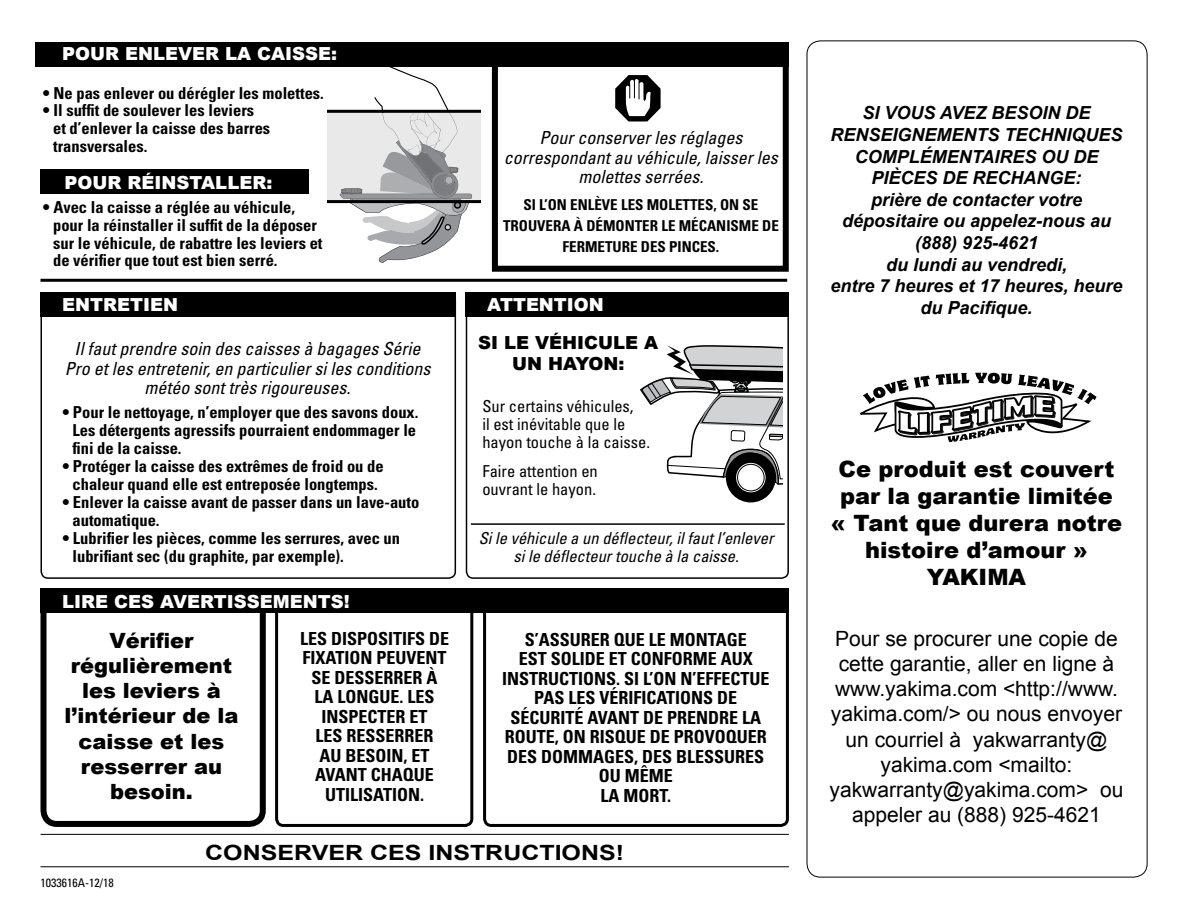
<style>
.page{position:relative;width:1188px;height:918px;background:#fff}
.page>*{position:absolute;margin:0;border:0;box-sizing:border-box;transform-origin:0 0}
.t1{font:900 22.5px/27px "Arial";color:#000;text-align:center}
.t2{font:21px/25.2px "Arial";color:#000;text-align:center}
.t3{font:900 21px/25.2px "Arial";color:#000;text-align:center}
.t4{font:700 21px "Arial";color:#000;scale:1.19 1}
.t5{font:700 condensed 18px/19.5px "Univers LT Std";color:#000}
.t6{font:italic 700 18px/21.6px "Arial";color:#000;text-align:center}
.t7{font:italic condensed 18px/19.5px "Univers LT Std";color:#000;text-align:center}
.t8{font:900 18px "Arial";color:#fff}
.t9{font:900 18px/21.6px "Arial";color:#000;text-align:center}
.t10{font:700 condensed 16.5px/18px "Univers LT Std";color:#000}
.t11{font:condensed 16.5px/18px "Univers LT Std";color:#000}
.t12{font:italic condensed 16.5px/18px "Univers LT Std";color:#000;text-align:center}
.t13{font:700 condensed 15px/21px "Univers LT Std";color:#000;text-align:center}
.t14{font:condensed 12px "Univers LT Std";color:#000}
</style>
<div class="page">
<svg style="left:327px;top:67px;width:154px;height:196px"></svg>
<div style="left:40px;top:292px;width:416px;height:287px;border:2px solid #000;border-radius:7px"></div>
<div style="left:466px;top:292px;width:323px;height:287px;border:2px solid #000;border-radius:7px"></div>
<div style="left:483px;top:588px;width:306px;height:239px;border:3px solid #000;border-radius:7px"></div>
<div style="left:275px;top:588px;width:198px;height:239px;border:3px solid #000;border-radius:7px"></div>
<div style="left:40px;top:588px;width:226px;height:239px;border:6px solid #000;border-radius:14px"></div>
<div style="left:726px;top:453px;width:50px;height:49px;background:#000;border-radius:50%"></div>
<svg style="left:736px;top:463px;width:30px;height:29px"></svg>
<div style="left:737px;top:464px;width:28px;height:27px;border:1px solid #000;border-radius:50%"></div>
<svg style="left:640px;top:345px;width:143px;height:140px"></svg>
<div style="left:492px;top:60px;width:297px;height:212px;border:6px solid #000"></div>
<hr style="left:40px;top:279px;width:747px;height:3px;background:#000">
<svg style="left:615px;top:75px;width:46px;height:46px"></svg>
<svg style="left:860px;top:373px;width:237px;height:70px"></svg>
<div style="left:35px;top:42px;width:754px;height:25px;background:#000"></div>
<div style="left:40px;top:293px;width:416px;height:24px;background:#000"></div>
<div style="left:41px;top:588px;width:748px;height:24px;background:#000"></div>
<div style="left:466px;top:293px;width:323px;height:24px;background:#000"></div>
<div style="left:40px;top:170px;width:269px;height:24px;background:#000"></div>
<hr style="left:40px;top:834px;width:749px;height:1px;background:#000">
<hr style="left:40px;top:866px;width:749px;height:1px;background:#000">
<hr style="left:471px;top:523px;width:314px;height:2px;background:#000">
<p class="t8" style="left:62px;top:41px;width:15px">POU</p>
<p class="t8" style="left:105px;top:41px;width:233px">R ENLEVER LA CAISSE:</p>
<p class="t10" style="left:43px;top:84px;width:282px">• Ne pas enlever ou dérégler les molettes.</p>
<p class="t10" style="left:53px;top:102px;width:219px;text-indent:-10px">• Il suffit de soulever les leviers et d’enlever la caisse des barres transversales.</p>
<p class="t8" style="left:65px;top:170px;width:112px">pour réinst</p>
<p class="t8" style="left:201px;top:170px;width:73px">aller:</p>
<p class="t10" style="left:53px;top:198px;width:271px;text-indent:-10px">• Avec la caisse a réglée au véhicule, pour la réinstaller il suffit de la déposer sur le véhicule, de rabattre les leviers et de vérifier que tout est bien serré.</p>
<p class="t8" style="left:62px;top:292px;width:117px">ENTRETI EN</p>
<p class="t7" style="left:65px;top:339px;width:367px">Il faut prendre soin des caisses à bagages Série<br>Pro et les entretenir, en particulier si les conditions météo sont très rigoureuses.</p>
<p class="t10" style="left:73px;top:403px;width:347px;text-indent:-10px">• Pour le nettoyage, n’employer que des savons doux.<br>Les détergents agressifs pourraient endommager le fini de la caisse.</p>
<p class="t10" style="left:62px;top:457px;width:323px;text-align:center">• Protéger la caisse des extrêmes de froid ou de chaleur quand elle est entreposée longtemps.</p>
<p class="t10" style="left:73px;top:493px;width:348px;text-indent:-10px">• Enlever la caisse avant de passer dans un lave-auto automatique.</p>
<p class="t10" style="left:73px;top:529px;width:329px;text-indent:-10px">• Lubrifier les pièces, comme les serrures, avec un lubrifiant sec (du graphite, par exemple).</p>
<p class="t8" style="left:62px;top:588px;width:289px">LI RE CES AVERTISSEMENTS!</p>
<p class="t3" style="left:65px;top:627px;width:175px">Vérifier régulièrement les leviers à l’intérieur de la caisse et les resserrer au besoin.</p>
<p class="t5" style="left:300px;top:629px;width:41px">Les dispositifs</p>
<p class="t5" style="left:429px;top:629px;width:11px">de</p>
<p class="t5" style="left:303px;top:648px;width:10px">fixation</p>
<p class="t5" style="left:377px;top:648px;width:11px">peuvent</p>
<p class="t5" style="left:312px;top:668px;width:34px">se desserrer</p>
<p class="t5" style="left:427px;top:668px;width:12px">à</p>
<p class="t5" style="left:315px;top:687px;width:35px">la longue</p>
<p class="t5" style="left:400px;top:687px;width:26px">. Les</p>
<p class="t5" style="left:322px;top:707px;width:11px">inspecter</p>
<p class="t5" style="left:410px;top:707px;width:10px">et</p>
<p class="t5" style="left:316px;top:726px;width:10px">les</p>
<p class="t5" style="left:320px;top:726px;width:38px;text-align:right">resserrer<br>au besoin</p>
<p class="t5" style="left:404px;top:746px;width:18px">, et</p>
<p class="t5" style="left:315px;top:765px;width:12px">avant</p>
<p class="t5" style="left:371px;top:765px;width:54px">chaque</p>
<p class="t5" style="left:325px;top:785px;width:10px">utilisation</p>
<p class="t5" style="left:420px;top:785px;width:5px">.</p>
<p class="t7" style="left:504px;top:128px;width:275px">Pour conserver les réglages correspondant au véhicule, laisser les molettes serrées.</p>
<p class="t13" style="left:503px;top:194px;width:277px">SI L’ON ENLÈVE LES MOLETTES, ON SE<br>TROUVERA À DÉMONTER LE MÉCANISME DE<br>FERMETURE DES PINCES.</p>
<p class="t6" style="left:831px;top:103px;width:294px">Si vo us avez besoin de renseignements techniques complémentaires o u de pièces de rechange:<br>prière de contacter votre dépositaire ou appelez-nous au (888) 925-4621<br>du lundi au vendredi,<br>entre 7 heures et 17 heures, heure</p>
<p class="t8" style="left:487px;top:292px;width:27px">attent</p>
<p class="t8" style="left:567px;top:292px;width:36px">ion</p>
<p class="t6" style="left:921px;top:297px;width:114px">du Pacifique.</p>
<p class="t9" style="left:478px;top:331px;width:181px">SI LE VÉHICULE A<br>UN HAYON:</p>
<p class="t11" style="left:482px;top:396px;width:169px">Sur certains véhicules,<br>il est inévitable que le hayon touche à la caisse.</p>
<p class="t11" style="left:482px;top:462px;width:117px">Faire attention en ouvrant le hayon.</p>
<p class="t12" style="left:479px;top:529px;width:296px">Si le véhicule a un déflecteur, il faut l’enlever si le déflecteur touche à la caisse.</p>
<p class="t5" style="left:525px;top:630px;width:26px">S’assurer</p>
<p class="t5" style="left:614px;top:630px;width:68px">quelemontage</p>
<p class="t5" style="left:519px;top:649px;width:10px">est</p>
<p class="t5" style="left:551px;top:649px;width:10px">solide</p>
<p class="t5" style="left:609px;top:649px;width:34px">et conforme</p>
<p class="t5" style="left:721px;top:649px;width:12px">aux</p>
<p class="t5" style="left:502px;top:669px;width:11px">instructions</p>
<p class="t5" style="left:616px;top:669px;width:91px">. Si l’on n’effectue</p>
<p class="t5" style="left:534px;top:688px;width:11px">pas</p>
<p class="t5" style="left:568px;top:688px;width:10px">les</p>
<p class="t5" style="left:599px;top:688px;width:29px">vérifications</p>
<p class="t5" style="left:717px;top:688px;width:11px">de</p>
<p class="t5" style="left:510px;top:708px;width:29px">sécurit</p>
<p class="t5" style="left:574px;top:708px;width:25px">é avant</p>
<p class="t5" style="left:643px;top:708px;width:35px">de prendre</p>
<p class="t5" style="left:742px;top:708px;width:10px">la</p>
<p class="t5" style="left:505px;top:727px;width:11px">route</p>
<p class="t5" style="left:555px;top:727px;width:130px">, onrisquedeprovo</p>
<p class="t5" style="left:726px;top:727px;width:22px">quer</p>
<p class="t5" style="left:507px;top:747px;width:11px">des</p>
<p class="t5" style="left:541px;top:747px;width:13px">dommages</p>
<p class="t5" style="left:634px;top:747px;width:19px">, des</p>
<p class="t5" style="left:676px;top:747px;width:11px">blessures</p>
<p class="t5" style="left:599px;top:766px;width:63px">ou même la mort</p>
<p class="t5" style="left:667px;top:786px;width:5px">.</p>
<h1 class="t1" style="left:831px;top:454px;width:293px">Ce produit est couvert par la garantie limitée « Tant que durera notre histoire d’amour »<br>YAKI MA</h1>
<p class="t2" style="left:830px;top:626px;width:295px">Pour se procurer une copie de cette garantie, aller en ligne à www.yakima.com &lt;http://www. yakima.com/&gt; ou nous envoyer un courriel à yakwarranty@ yakima.com &lt;mailto: yakwarranty@yakima.com&gt; ou appeler au (888) 925-4621</p>
<p class="t14" style="left:40px;top:875px;width:75px">1033616A-12/18</p>
<p class="t4" style="left:205px;top:839px;width:353px">CONSERVER CES INSTRUCTIONS!</p>
</div>
